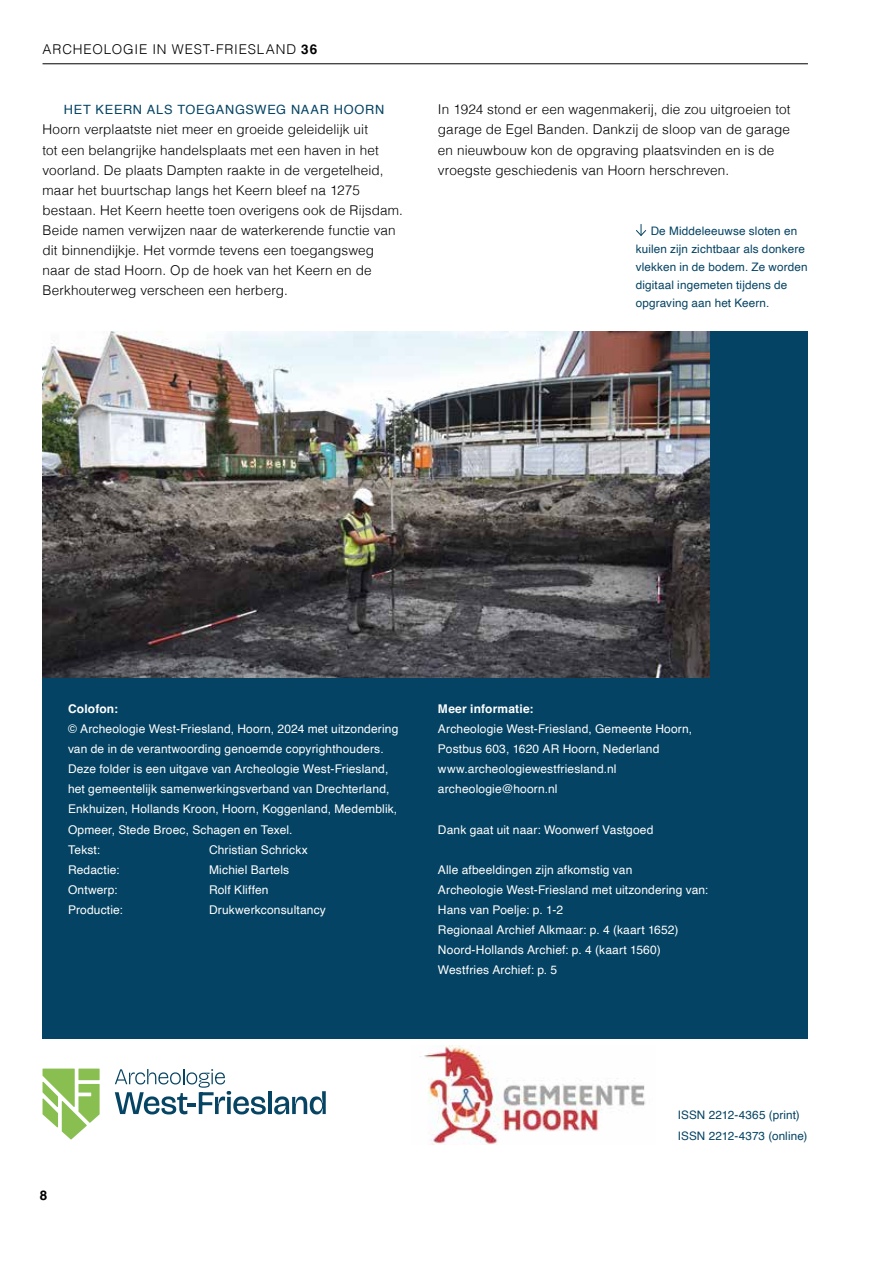
<style>
.page{position:relative;width:893px;height:1263px;background:#fff}
.page>*{position:absolute;margin:0;border:0;box-sizing:border-box;transform-origin:0 0}
.t1{font:300 13.5px/20.1px "Helvetica";letter-spacing:.01em;color:#000}
.t2{font:300 13.5px "Helvetica";letter-spacing:.065em;color:#000}
.t3{font:700 13.5px "Helvetica";color:#000}
.t4{font:12.75px "Helvetica";letter-spacing:.055em;color:#044363}
.t5{font:12px/20.1px "Helvetica";letter-spacing:.015em;color:#fff}
.t6{font:700 12px "Helvetica";letter-spacing:.015em;color:#fff}
.t7{font:11.7px/18px "Helvetica";letter-spacing:.015em;color:#044363}
.s1{font-weight:700}
</style>
<div class="page">
<hr style="left:43px;top:64px;width:765px;height:1px;background:#000">
<div style="left:43px;top:332px;width:765px;height:707px;background:#044363"></div>
<img style="left:43px;top:332px;width:666px;height:345px">
<svg style="left:115px;top:1069px;width:151px;height:45px"></svg>
<hr style="left:268px;top:1091px;width:4px;height:23px;background:#064463">
<svg style="left:274px;top:1091px;width:52px;height:23px"></svg>
<svg style="left:43px;top:1068px;width:57px;height:71px"></svg>
<img style="left:420px;top:1045px;width:226px;height:99px">
<svg style="left:636px;top:224px;width:11px;height:12px"></svg>
<p class="t2" style="left:43px;top:38px;width:276px">ARCHEOLOGIE IN WEST-FRIESLAND <span class="s1">36</span></p>
<p class="t4" style="left:64px;top:100px;width:322px">HET KEERN ALS TOEGANGSWEG NAAR HOORN</p>
<p class="t1" style="left:43px;top:119px;width:362px">Hoorn verplaatste niet meer en groeide geleidelijk uit<br>tot een belangrijke handelsplaats met een haven in het voorland. De plaats Dampten raakte in de vergetelheid, maar het buurtschap langs het Keern bleef na 1275 bestaan. Het Keern heette toen overigens ook de Rijsdam.<br>Beide namen verwijzen naar de waterkerende functie van dit binnendijkje. Het vormde tevens een toegangsweg naar de stad Hoorn. Op de hoek van het Keern en de Berkhouterweg verscheen een herberg.</p>
<p class="t1" style="left:438px;top:99px;width:354px">In 1924 stond er een wagenmakerij, die zou uitgroeien tot garage de Egel Banden. Dankzij de sloop van de garage en nieuwbouw kon de opgraving plaatsvinden en is de vroegste geschiedenis van Hoorn herschreven.</p>
<p class="t7" style="left:636px;top:222px;width:173px;text-indent:15px">De Middeleeuwse sloten en kuilen zijn zichtbaar als donkere vlekken in de bodem. Ze worden digitaal ingemeten tijdens de opgraving aan het Keern.</p>
<p class="t6" style="left:68px;top:701px;width:52px">Colofon:</p>
<p class="t5" style="left:68px;top:719px;width:332px">© Archeologie West-Friesland, Hoorn, 2024 met uitzondering van de in de verantwoording genoemde copyrighthouders.<br>Deze folder is een uitgave van Archeologie West-Friesland, het gemeentelijk samenwerkingsverband van Drechterland, Enkhuizen, Hollands Kroon, Hoorn, Koggenland, Medemblik, Opmeer, Stede Broec, Schagen en Texel.<br>Tekst:</p>
<p class="t5" style="left:209px;top:840px;width:100px">Christian Schrickx</p>
<p class="t5" style="left:68px;top:860px;width:53px">Redactie:</p>
<p class="t5" style="left:209px;top:860px;width:82px">Michiel Bartels</p>
<p class="t5" style="left:68px;top:880px;width:51px">Ontwerp:</p>
<p class="t5" style="left:209px;top:880px;width:61px">Rolf Kliffen</p>
<p class="t5" style="left:68px;top:900px;width:56px">Productie:</p>
<p class="t5" style="left:209px;top:900px;width:118px">Drukwerkconsultancy</p>
<p class="t6" style="left:438px;top:701px;width:97px">Meer informatie:</p>
<p class="t5" style="left:438px;top:719px;width:256px">Archeologie West-Friesland, Gemeente Hoorn, Postbus 603, 1620 AR Hoorn, Nederland www.archeologiewestfriesland.nl archeologie@hoorn.nl</p>
<p class="t5" style="left:438px;top:820px;width:217px">Dank gaat uit naar: Woonwerf Vastgoed</p>
<p class="t5" style="left:438px;top:860px;width:272px">Alle afbeeldingen zijn afkomstig van<br>Archeologie West-Friesland met uitzondering van:<br>Hans van Poelje: p. 1-2<br>Regionaal Archief Alkmaar: p. 4 (kaart 1652)<br>Noord-Hollands Archief: p. 4 (kaart 1560)<br>Westfries Archief: p. 5</p>
<p class="t3" style="left:40px;top:1187px;width:9px">8</p>
<p class="t7" style="left:678px;top:1105px;width:131px;line-height:20.1px">ISSN 2212-4365 (print)<br>ISSN 2212-4373 (online)</p>
</div>
